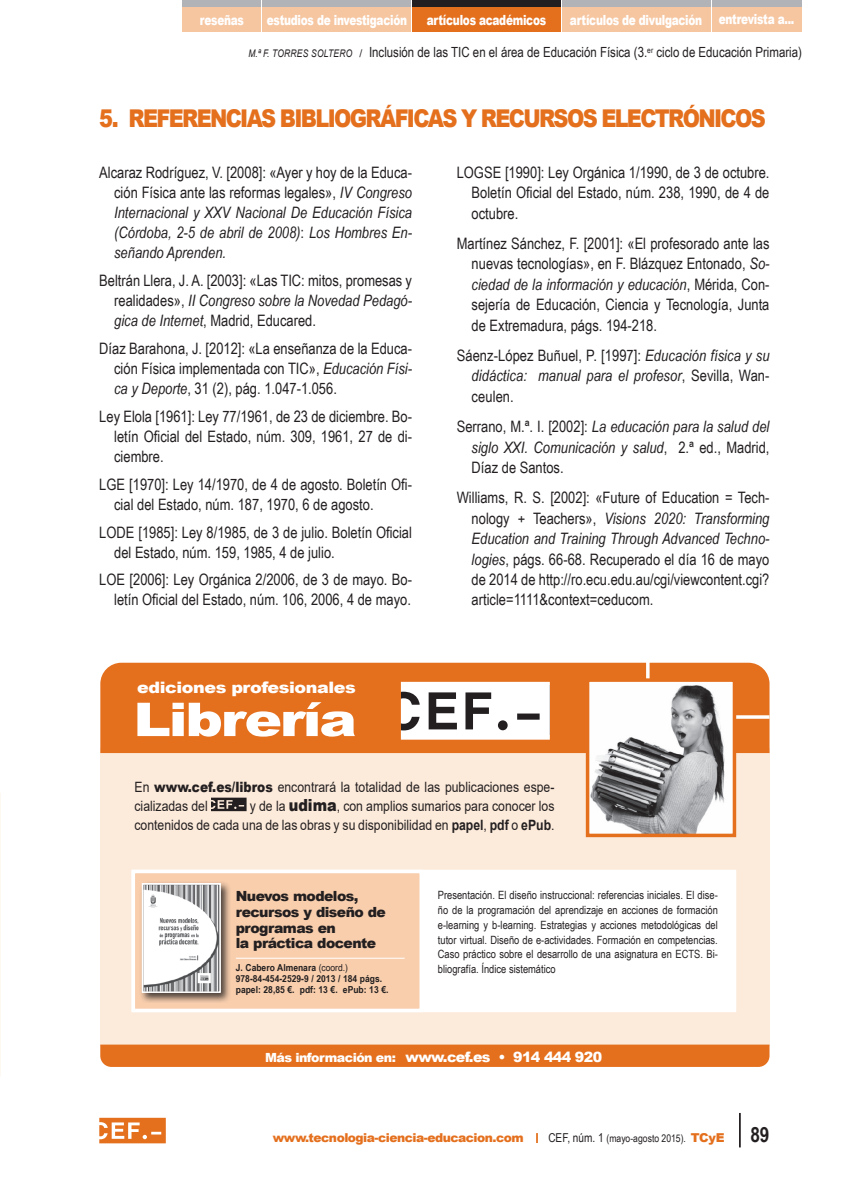
<style>
.page{position:relative;width:844px;height:1191px;background:#fff}
.page>*{position:absolute;margin:0;border:0;box-sizing:border-box;transform-origin:0 0}
.t1{font:900 46.55px "Arial";letter-spacing:-.04em;color:#fff;scale:1.21 1}
._1__epigrafe{font:900 24.5px "Arial";letter-spacing:-.08em;color:#e4701e;scale:.85 1}
.bibliografia{font:15.75px/20.5px "Arial Narrow";color:#231f20;text-align:justify}
.bibliografia-2{font:italic 15.75px/20.1px "Arial Narrow";color:#231f20;text-align:justify}
.t2{font:900 15.75px "Arial";letter-spacing:-.025em;color:#fff;scale:1.11 1}
.t3{font:14.17px/19.2px "Arial";color:#231f20;scale:.86 1}
.t4{font:900 14.17px "Arial";letter-spacing:-.04em;color:#fff}
.t5{font:14px "Arial Narrow";color:#231f20}
.t6{font:900 14px "Arial";letter-spacing:-.025em;color:#fff;scale:.75 1}
.SUBTÍTULO_LIBRO{font:900 14px/15.8px "Arial";letter-spacing:-.04em;color:#231f20}
.t7{font:900 12.25px "Arial";letter-spacing:-.04em;color:#e4701e}
.t8{font:11.38px/14.9px "Arial Narrow";color:#231f20;text-align:justify}
.t9{font:10.5px "Arial Narrow";color:#231f20}
.AUTOR{font:700 9.62px "Arial Narrow";color:#231f20;scale:1.08 1}
.s1{font-family:"Arial";font-style:italic;font-size:10.5px}
.s2{font-family:"Arial";font-size:10.5px}
.s3{font-style:normal}
.s4{font-style:italic}
.s5{font-weight:900}
.s6{font-weight:900;font-size:16.8px}
.s7{font-weight:700}
.s8{font-weight:400}
.s9{font-size:12.6px}
.s10{font-size:12.25px}
.s11{font-family:"Arial";font-weight:900;font-size:12.25px;color:#e4701e}
.s12{font-weight:700;font-size:21px}
</style>
<div class="page">
<hr style="left:738px;top:1113px;width:2px;height:34px;background:#231f20">
<div style="left:711px;top:0;width:90px;height:7px;background:#b2b3b7"></div>
<div style="left:711px;top:7px;width:90px;height:25px;background:#f6c6a1"></div>
<div style="left:412px;top:0;width:148px;height:7px;background:#231f20"></div>
<div style="left:263px;top:0;width:148px;height:7px;background:#b2b3b7"></div>
<div style="left:182px;top:0;width:79px;height:7px;background:#b2b3b7"></div>
<div style="left:562px;top:0;width:148px;height:7px;background:#b2b3b7"></div>
<div style="left:412px;top:7px;width:148px;height:25px;background:#e4701e"></div>
<div style="left:263px;top:7px;width:148px;height:25px;background:#f6c6a1"></div>
<div style="left:182px;top:7px;width:79px;height:25px;background:#f6c6a1"></div>
<div style="left:562px;top:7px;width:148px;height:25px;background:#f6c6a1"></div>
<svg style="left:99px;top:1117px;width:67px;height:26px;background:#e99050"></svg>
<div style="left:100px;top:749px;width:669px;height:297px;background:#fceada"></div>
<div style="left:133px;top:871px;width:601px;height:139px;background:#fff"></div>
<div style="left:131px;top:869px;width:605px;height:143px;border:4px solid #fff"></div>
<svg style="left:211px;top:797px;width:35px;height:14px"></svg>
<div style="left:100px;top:662px;width:669px;height:91px;background:#e4701e"></div>
<svg style="left:100px;top:1044px;width:669px;height:23px;background:#e47424"></svg>
<svg style="left:736px;top:715px;width:33px;height:4px"></svg>
<hr style="left:646px;top:640px;width:3px;height:56px;background:#fff">
<img style="left:590px;top:683px;width:141px;height:149px">
<div style="left:585px;top:678px;width:151px;height:159px;border:4px solid #e4701e"></div>
<div style="left:131px;top:869px;width:292px;height:143px;background:#f8cead;border:4px solid #fff"></div>
<div style="left:139px;top:880px;width:92px;height:123px;background:#231f20;opacity:.8"></div>
<img style="left:144px;top:885px;width:75px;height:105px">
<div style="left:142px;top:883px;width:79px;height:109px;border:1px solid #fff"></div>
<hr style="left:236px;top:957px;width:168px;height:1px;background:#fff">
<svg style="left:401px;top:682px;width:148px;height:57px"></svg>
<p class="t6" style="left:200px;top:10px;width:60px">reseñas</p>
<p class="t6" style="left:267px;top:10px;width:188px">estudios de investigación</p>
<p class="t6" style="left:427px;top:10px;width:160px">artículos académicos</p>
<p class="t6" style="left:570px;top:10px;width:301px">artículos de divulgación entrevista a...</p>
<p class="t5" style="left:248px;top:42px;width:555px"><span class="s1">M.ª F. TORRES SOLTERO</span> <span class="s2">/</span> Inclusión de las TIC en el área de Educación Física (3.<sup>er</sup> ciclo de Educación Primaria)</p>
<p class="_1__epigrafe" style="left:99px;top:100px;width:785px">5. REFERENCIAS BIBLIOGRÁFICAS Y RECURSOS ELECTRÓNICOS</p>
<p class="bibliografia-2" style="left:114px;top:162px;width:299px;text-indent:-15px"><span class="s3">Alcaraz Rodríguez, V. [2008]: «Ayer y hoy de la Educa&shy;ción Física ante las reformas legales»,</span> IV Congreso Internacional y XXV Nacional De Educación Física (Córdoba, 2-5 de abril de 2008)<span class="s3">:</span> Los Hombres En&shy;señando Aprenden.</p>
<p class="bibliografia" style="left:114px;top:270px;width:299px;text-indent:-15px">Beltrán Llera, J. A. [2003]: «Las TIC: mitos, promesas y realidades», <span class="s4">II Congreso sobre la Novedad Pedagó&shy;gica de Internet</span>, Madrid, Educared.</p>
<p class="bibliografia" style="left:114px;top:338px;width:299px;text-indent:-15px">Díaz Barahona, J. [2012]: «La enseñanza de la Educa&shy;ción Física implementada con TIC», <span class="s4">Educación Físi&shy;ca y Deporte</span>, 31 (2), pág. 1.047-1.056.</p>
<p class="bibliografia" style="left:114px;top:405px;width:299px;text-indent:-15px">Ley Elola [1961]: Ley 77/1961, de 23 de diciembre. Bo&shy;letín Oficial del Estado, núm. 309, 1961, 27 de di&shy;ciembre.</p>
<p class="bibliografia" style="left:114px;top:473px;width:299px;text-indent:-15px">LGE [1970]: Ley 14/1970, de 4 de agosto. Boletín Ofi&shy;cial del Estado, núm. 187, 1970, 6 de agosto.</p>
<p class="bibliografia" style="left:114px;top:521px;width:299px;text-indent:-15px">LODE [1985]: Ley 8/1985, de 3 de julio. Boletín Oficial del Estado, núm. 159, 1985, 4 de julio.</p>
<p class="bibliografia" style="left:99px;top:569px;width:314px;text-align:right">LOE [2006]: Ley Orgánica 2/2006, de 3 de mayo. Bo&shy;letín Oficial del Estado, núm. 106, 2006, 4 de mayo.</p>
<p class="t2" style="left:137px;top:676px;width:198px">ediciones profesionales</p>
<p class="t1" style="left:133px;top:685px;width:186px">Librería</p>
<p class="bibliografia" style="left:471px;top:161px;width:299px;text-indent:-15px">LOGSE [1990]: Ley Orgánica 1/1990, de 3 de octubre.<br>Boletín Oficial del Estado, núm. 238, 1990, de 4 de octubre.</p>
<p class="bibliografia" style="left:471px;top:232px;width:299px;text-indent:-15px">Martínez Sánchez, F. [2001]: «El profesorado ante las nuevas tecnologías», en F. Blázquez Entonado, <span class="s4">So&shy;ciedad de la información y educación</span>, Mérida, Con&shy;sejería de Educación, Ciencia y Tecnología, Junta de Extremadura, págs. 194-218.</p>
<p class="bibliografia-2" style="left:471px;top:345px;width:299px;text-indent:-15px"><span class="s3">Sáenz-López Buñuel, P. [1997]:</span> Educación física y su didáctica: manual para el profesor<span class="s3">, Sevilla, Wan&shy;ceulen.</span></p>
<p class="bibliografia-2" style="left:471px;top:416px;width:299px;text-indent:-15px"><span class="s3">Serrano, M.ª. I. [2002]:</span> La educación para la salud del siglo XXI. Comunicación y salud<span class="s3">, 2.ª ed., Madrid, Díaz de Santos.</span></p>
<p class="bibliografia" style="left:471px;top:487px;width:299px;text-indent:-15px">Williams, R. S. [2002]: «Future of Education = Tech&shy;nology + Teachers», <span class="s4">Visions 2020: Transforming Education and Training Through Advanced Techno&shy;logies</span>, págs. 66-68. Recuperado el día 16 de mayo de 2014 de http://ro.ecu.edu.au/cgi/viewcontent.cgi? article=1111&amp;context=ceducom.</p>
<p class="t3" style="left:134px;top:777px;width:489px">En <span class="s5">www.cef.es/libros</span> encontrará la totalidad de las publicaciones espe&shy;cializadas del</p>
<p class="t3" style="left:134px;top:796px;width:489px;text-align:right">y de la <span class="s6">udima</span>, con amplios sumarios para conocer los<br>contenidos de cada una de las obras y su disponibilidad en <span class="s7">papel</span>, <span class="s7">pdf</span> o <span class="s7">ePub</span>.</p>
<p class="SUBTÍTULO_LIBRO" style="left:236px;top:887px;width:152px">Nuevos modelos, recursos y diseño de programas en</p>
<p class="SUBTÍTULO_LIBRO" style="left:236px;top:935px;width:142px">la práctica docente</p>
<p class="AUTOR" style="left:236px;top:960px;width:105px">J. Cabero Almenara <span class="s8">(coord.)</span></p>
<p class="AUTOR" style="left:236px;top:971px;width:137px">978-84-454-2529-9 / 2013 / 184 págs.</p>
<p class="AUTOR" style="left:236px;top:982px;width:143px">papel: 28,85 €. pdf: 13 €. ePub: 13 €.</p>
<p class="t8" style="left:438px;top:887px;width:281px">Presentación. El diseño instruccional: referencias iniciales. El dise&shy;ño de la programación del aprendizaje en acciones de formación e-learning y b-learning. Estrategias y acciones metodológicas del tutor virtual. Diseño de e-actividades. Formación en competencias.<br>Caso práctico sobre el desarrollo de una asignatura en ECTS. Bi&shy;bliografía. Índice sistemático</p>
<p class="t4" style="left:265px;top:1046px;width:338px"><span class="s9">Más información en:</span> www.cef.es • 914 444 920</p>
<p class="t7" style="left:273px;top:1129px;width:252px">www.tecnologia-ciencia-educacion.com</p>
<p class="t9" style="left:548px;top:1130px;width:222px"><span class="s10">CEF, núm. 1</span> (mayo-agosto 2015). <span class="s11">TCyE</span> <span class="s12">89</span></p>
</div>
